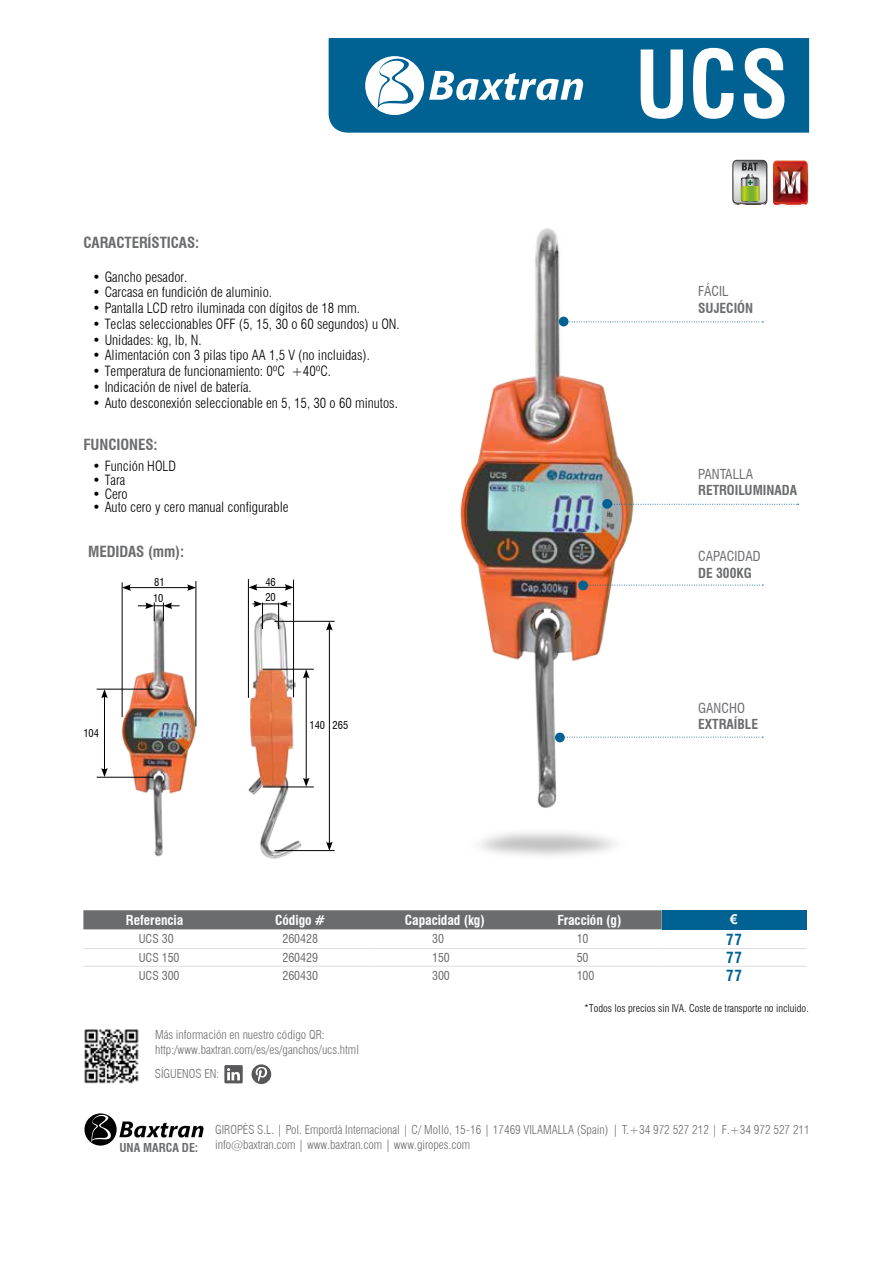
<style>
.page{position:relative;width:893px;height:1263px;background:#fff}
.page>*{position:absolute;margin:0;border:0;box-sizing:border-box;transform-origin:0 0}
.t1{font:700 condensed 90px "Swiss 721 BT";color:#fff}
.t2{font:700 condensed 15px "Swiss 721 BT";letter-spacing:-.005em;color:#6b6c6e}
.t3{font:700 condensed 15px "Swiss 721 BT";color:#006293}
.t4{font:300 condensed 13.8px "Swiss 721 BT";color:#000}
.t5{font:700 condensed 13.5px "Swiss 721 BT";letter-spacing:-.005em;color:#fff}
.t6{font:700 condensed 13.5px "Swiss 721 BT";color:#6b6c6e}
.t7{font:condensed 13.5px "Swiss 721 BT";color:#6b6c6e}
.t8{font:700 13.5px "Arial";color:#fff}
.t9{font:300 condensed 12px/14.4px "Swiss 721 BT";color:#6b6c6e}
.t10{font:condensed 12px "Swiss 721 BT";letter-spacing:-.005em;color:#6b6c6e}
.t11{font:700 condensed 12px "Swiss 721 BT";color:#6b6c6e}
.t12{font:300 condensed 10.5px "Swiss 721 BT";color:#000}
.t13{font:condensed 10.5px/15.5px "Swiss 721 BT";color:#000}
.s1{font-stretch:expanded}
</style>
<div class="page">
<div style="left:83px;top:910px;width:579px;height:19px;background:#6b6c6e"></div>
<div style="left:662px;top:910px;width:144px;height:19px;background:#006293"></div>
<hr style="left:83px;top:948px;width:145px;height:1px;background:#dadcde">
<hr style="left:228px;top:948px;width:145px;height:1px;background:#dadcde">
<hr style="left:373px;top:948px;width:144px;height:1px;background:#dadcde">
<hr style="left:517px;top:948px;width:145px;height:1px;background:#dadcde">
<hr style="left:662px;top:948px;width:144px;height:1px;background:#dadcde">
<hr style="left:83px;top:966px;width:145px;height:1px;background:#dadcde">
<hr style="left:228px;top:966px;width:145px;height:1px;background:#dadcde">
<hr style="left:373px;top:966px;width:144px;height:1px;background:#dadcde">
<hr style="left:517px;top:966px;width:145px;height:1px;background:#dadcde">
<hr style="left:662px;top:966px;width:144px;height:1px;background:#dadcde">
<div style="left:329px;top:38px;width:480px;height:95px;background:#006293"></div>
<svg style="left:365px;top:56px;width:218px;height:59px"></svg>
<img style="left:114px;top:609px;width:83px;height:248px">
<hr style="left:104px;top:696px;width:1px;height:74px;background:#000">
<svg style="left:101px;top:768px;width:7px;height:9px"></svg>
<svg style="left:101px;top:690px;width:7px;height:8px"></svg>
<hr style="left:97px;top:689px;width:57px;height:1px;background:#000">
<hr style="left:97px;top:777px;width:57px;height:1px;background:#000">
<hr style="left:128px;top:587px;width:62px;height:1px;background:#000">
<svg style="left:123px;top:584px;width:8px;height:7px"></svg>
<svg style="left:187px;top:584px;width:9px;height:7px"></svg>
<hr style="left:122px;top:582px;width:1px;height:135px;background:#000">
<hr style="left:196px;top:581px;width:1px;height:145px;background:#000">
<svg style="left:138px;top:602px;width:42px;height:19px"></svg>
<img style="left:247px;top:607px;width:88px;height:252px">
<hr style="left:306px;top:676px;width:1px;height:104px;background:#000">
<svg style="left:303px;top:778px;width:6px;height:9px"></svg>
<svg style="left:303px;top:670px;width:6px;height:8px"></svg>
<hr style="left:329px;top:628px;width:1px;height:216px;background:#000">
<svg style="left:326px;top:842px;width:7px;height:8px"></svg>
<svg style="left:326px;top:622px;width:7px;height:8px"></svg>
<hr style="left:263px;top:669px;width:51px;height:1px;background:#000">
<hr style="left:274px;top:621px;width:61px;height:1px;background:#000">
<hr style="left:274px;top:850px;width:61px;height:1px;background:#000">
<hr style="left:263px;top:787px;width:51px;height:1px;background:#000">
<hr style="left:255px;top:587px;width:32px;height:1px;background:#000">
<svg style="left:249px;top:584px;width:8px;height:7px"></svg>
<svg style="left:285px;top:584px;width:8px;height:7px"></svg>
<hr style="left:248px;top:579px;width:1px;height:119px;background:#000">
<hr style="left:293px;top:580px;width:1px;height:117px;background:#000">
<svg style="left:252px;top:601px;width:39px;height:28px"></svg>
<svg style="left:224px;top:1065px;width:19px;height:18px"></svg>
<svg style="left:252px;top:1064px;width:19px;height:20px"></svg>
<img style="left:460px;top:228px;width:238px;height:628px">
<svg style="left:732px;top:160px;width:35px;height:45px;background:#a4ab92"></svg>
<img style="left:775px;top:160px;width:34px;height:46px">
<svg style="left:773px;top:161px;width:35px;height:44px;background:#af4c45"></svg>
<svg style="left:84px;top:1113px;width:120px;height:32px"></svg>
<img style="left:84px;top:1029px;width:55px;height:55px">
<svg style="left:568px;top:322px;width:195px;height:1px"></svg>
<svg style="left:612px;top:504px;width:187px;height:1px"></svg>
<svg style="left:588px;top:585px;width:175px;height:1px"></svg>
<svg style="left:565px;top:737px;width:198px;height:1px"></svg>
<div style="left:559px;top:317px;width:9px;height:9px;background:#006293;border-radius:50%"></div>
<div style="left:602px;top:499px;width:10px;height:10px;background:#006293;border-radius:50%"></div>
<div style="left:578px;top:581px;width:10px;height:9px;background:#006293;border-radius:50%"></div>
<div style="left:555px;top:733px;width:10px;height:9px;background:#006293;border-radius:50%"></div>
<p class="t2" style="left:83px;top:233px;width:117px">CARACTERÍSTICAS:</p>
<p class="t4" style="left:93px;top:268px;width:96px">• Gancho pesador.</p>
<p class="t4" style="left:93px;top:284px;width:181px">• Carcasa en fundición de aluminio.</p>
<p class="t4" style="left:93px;top:300px;width:269px">• Pantalla LCD retro iluminada con dígitos de 18 mm.</p>
<p class="t4" style="left:93px;top:316px;width:309px">• Teclas seleccionables OFF (5, 15, 30 o 60 segundos) u ON.</p>
<p class="t4" style="left:93px;top:331px;width:111px">• Unidades: kg, lb, N.</p>
<p class="t4" style="left:93px;top:347px;width:279px">• Alimentación con 3 pilas tipo AA 1,5 V (no incluidas).</p>
<p class="t4" style="left:93px;top:363px;width:240px">• Temperatura de funcionamiento: 0ºC +40ºC.</p>
<p class="t4" style="left:93px;top:379px;width:161px">• Indicación de nivel de batería.</p>
<p class="t4" style="left:93px;top:394px;width:307px">• Auto desconexión seleccionable en 5, 15, 30 o 60 minutos.</p>
<p class="t2" style="left:83px;top:435px;width:76px">FUNCIONES:</p>
<p class="t4" style="left:93px;top:458px;width:85px">• Función HOLD</p>
<p class="t4" style="left:93px;top:471px;width:34px">• Tara</p>
<p class="t4" style="left:93px;top:485px;width:37px">• Cero</p>
<p class="t4" style="left:93px;top:499px;width:197px">• Auto cero y cero manual configurable</p>
<p class="t2" style="left:88px;top:543px;width:98px">MEDIDAS (mm):</p>
<p class="t13" style="left:83px;top:725px;width:17px">104</p>
<p class="t13" style="left:154px;top:575px;width:12px">81</p>
<p class="t13" style="left:153px;top:590px;width:12px">10</p>
<p class="t13" style="left:265px;top:574px;width:12px">46<br>20</p>
<p class="t13" style="left:309px;top:717px;width:40px">140 265</p>
<h1 class="t1" style="left:635px;top:31px;width:156px">UCS</h1>
<p class="t7" style="left:698px;top:283px;width:32px">FÁCIL</p>
<p class="t6" style="left:698px;top:300px;width:57px">SUJECIÓN</p>
<p class="t7" style="left:698px;top:466px;width:57px">PANTALLA</p>
<p class="t6" style="left:698px;top:482px;width:101px">RETROILUMINADA</p>
<p class="t7" style="left:698px;top:548px;width:64px">CAPACIDAD</p>
<p class="t6" style="left:698px;top:565px;width:55px">DE 300KG</p>
<p class="t7" style="left:698px;top:700px;width:48px">GANCHO</p>
<p class="t6" style="left:698px;top:716px;width:62px">EXTRAÍBLE</p>
<p class="t5" style="left:126px;top:912px;width:59px">Referencia</p>
<p class="t5" style="left:275px;top:912px;width:51px">Código #</p>
<p class="t5" style="left:405px;top:912px;width:81px">Capacidad (kg)</p>
<p class="t5" style="left:557px;top:912px;width:66px">Fracción (g)</p>
<p class="t8" style="left:730px;top:910px;width:9px">€</p>
<p class="t10" style="left:139px;top:931px;width:36px">UCS 30</p>
<p class="t10" style="left:282px;top:932px;width:37px">260428</p>
<p class="t10" style="left:432px;top:932px;width:13px">30</p>
<p class="t10" style="left:577px;top:932px;width:13px">10</p>
<p class="t3" style="left:726px;top:930px;width:17px">77</p>
<p class="t10" style="left:139px;top:950px;width:42px">UCS 150</p>
<p class="t10" style="left:282px;top:950px;width:37px">260429</p>
<p class="t10" style="left:432px;top:950px;width:19px">150</p>
<p class="t10" style="left:577px;top:950px;width:13px">50</p>
<p class="t3" style="left:726px;top:949px;width:17px">77</p>
<p class="t10" style="left:139px;top:968px;width:42px">UCS 300</p>
<p class="t10" style="left:282px;top:968px;width:37px">260430</p>
<p class="t10" style="left:432px;top:968px;width:19px">300</p>
<p class="t10" style="left:577px;top:968px;width:19px">100</p>
<p class="t3" style="left:726px;top:966px;width:17px">77</p>
<p class="t9" style="left:155px;top:1028px;width:205px">Más información en nuestro código QR: http:/www.baxtran.com/es/es/ganchos/ucs.html</p>
<p class="t9" style="left:155px;top:1066px;width:66px">SÍGUENOS EN:</p>
<p class="t12" style="left:584px;top:1002px;width:226px">*Todos los precios sin IVA. Coste de transporte no incluido.</p>
<p class="t11" style="left:119px;top:1140px;width:80px">UNA MARCA DE:</p>
<p class="t9" style="left:215px;top:1123px;width:596px">GIROPÈS S.L. <span class="s1">|</span> Pol. Empordà Internacional <span class="s1">|</span> C/ Molló, 15-16 <span class="s1">|</span> 17469 VILAMALLA (Spain) <span class="s1">|</span> T.+34 972 527 212 <span class="s1">|</span> F.+34 972 527 211 info@baxtran.com <span class="s1">|</span> www.baxtran.com <span class="s1">|</span> www.giropes.com</p>
</div>
